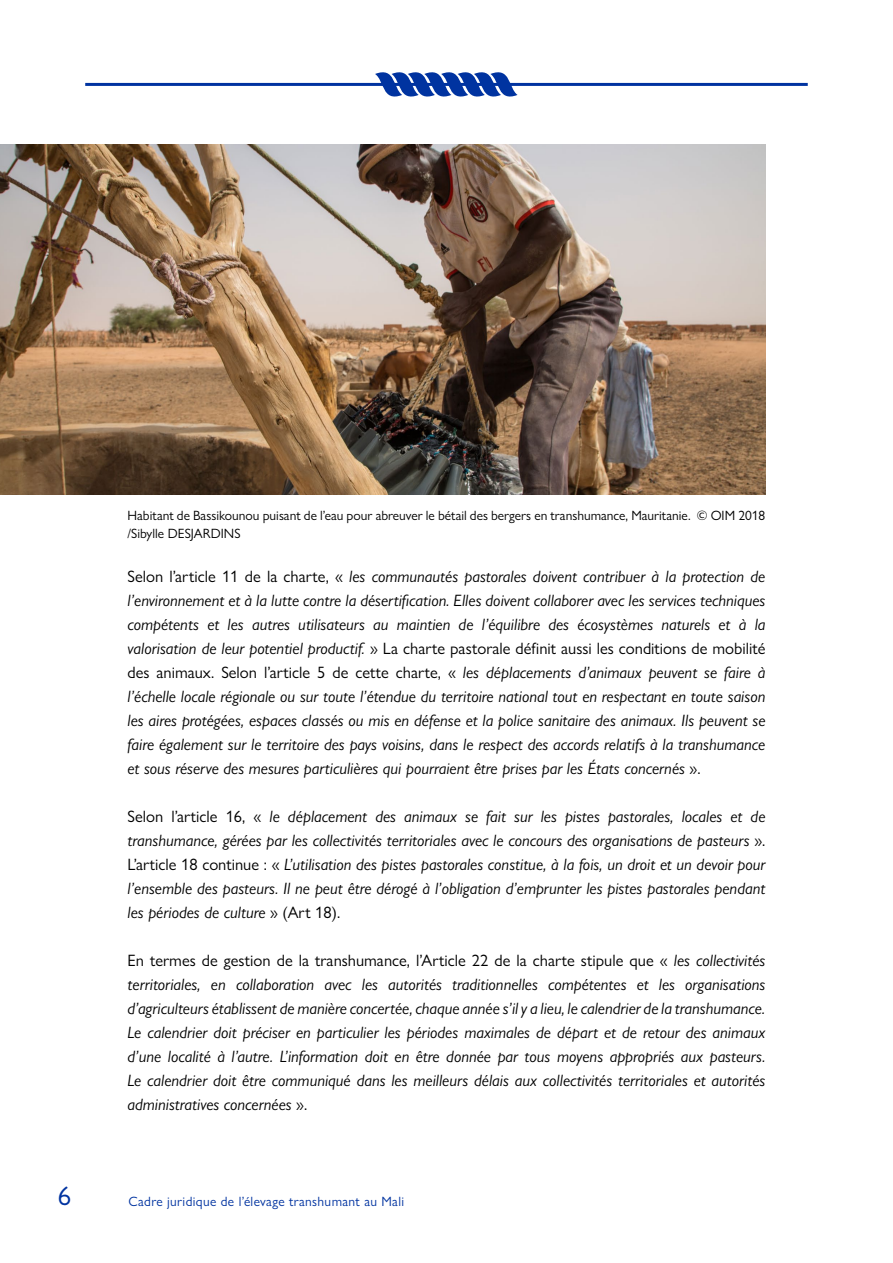
<style>
.page{position:relative;width:893px;height:1263px;background:#fff}
.page>*{position:absolute;margin:0;border:0;box-sizing:border-box;transform-origin:0 0}
.t1{font:27px "Gill Sans Nova";color:#0033a0}
.t2{font:italic 16.5px/24px "Gill Sans Nova";color:#000;text-align:justify}
.t3{font:13.5px/18px "Gill Sans Nova";color:#000}
.t4{font:13.5px "Gill Sans Nova";letter-spacing:.025em;color:#0033a0}
.s1{font-style:normal}
</style>
<div class="page">
<svg style="left:375px;top:72px;width:142px;height:25px"></svg>
<hr style="left:85px;top:83px;width:723px;height:3px;background:#0033a0">
<img style="left:0;top:145px;width:765px;height:349px">
<p class="t3" style="left:128px;top:506px;width:639px">Habitant de Bassikounou puisant de l’eau pour abreuver le bétail des bergers en transhumance, Mauritanie. © OIM 2018 /Sibylle DESJARDINS</p>
<p class="t2" style="left:128px;top:564px;width:639px"><span class="s1">Selon l’article 11 de la charte, «</span> les communautés pastorales doivent contribuer à la protection de l’environnement et à la lutte contre la désertification. Elles doivent collaborer avec les services techniques compétents et les autres utilisateurs au maintien de l’équilibre des écosystèmes naturels et à la valorisation de leur potentiel productif. <span class="s1">» La charte pastorale définit aussi les conditions de mobilité des animaux. Selon l’article 5 de cette charte, «</span> les déplacements d’animaux peuvent se faire à l’échelle locale régionale ou sur toute l’étendue du territoire national tout en respectant en toute saison les aires protégées, espaces classés ou mis en défense et la police sanitaire des animaux. Ils peuvent se faire également sur le territoire des pays voisins, dans le respect des accords relatifs à la transhumance et sous réserve des mesures particulières qui pourraient être prises par les États concernés <span class="s1">».</span></p>
<p class="t2" style="left:128px;top:804px;width:639px"><span class="s1">Selon l’article 16, «</span> le déplacement des animaux se fait sur les pistes pastorales, locales et de transhumance, gérées par les collectivités territoriales avec le concours des organisations de pasteurs <span class="s1">».<br>L’article 18 continue : «</span> L’utilisation des pistes pastorales constitue, à la fois, un droit et un devoir pour l’ensemble des pasteurs. Il ne peut être dérogé à l’obligation d’emprunter les pistes pastorales pendant les périodes de culture <span class="s1">» (Art 18).</span></p>
<p class="t2" style="left:128px;top:948px;width:639px"><span class="s1">En termes de gestion de la transhumance, l’Article 22 de la charte stipule que «</span> les collectivités territoriales, en collaboration avec les autorités traditionnelles compétentes et les organisations d’agriculteurs établissent de manière concertée, chaque année s’il y a lieu, le calendrier de la transhumance.<br>Le calendrier doit préciser en particulier les périodes maximales de départ et de retour des animaux d’une localité à l’autre. L’information doit en être donnée par tous moyens appropriés aux pasteurs.<br>Le calendrier doit être communiqué dans les meilleurs délais aux collectivités territoriales et autorités administratives concernées <span class="s1">».</span></p>
<h1 class="t1" style="left:58px;top:1180px;width:15px">6</h1>
<p class="t4" style="left:129px;top:1193px;width:277px">Cadre juridique de l’élevage transhumant au Mali</p>
</div>
